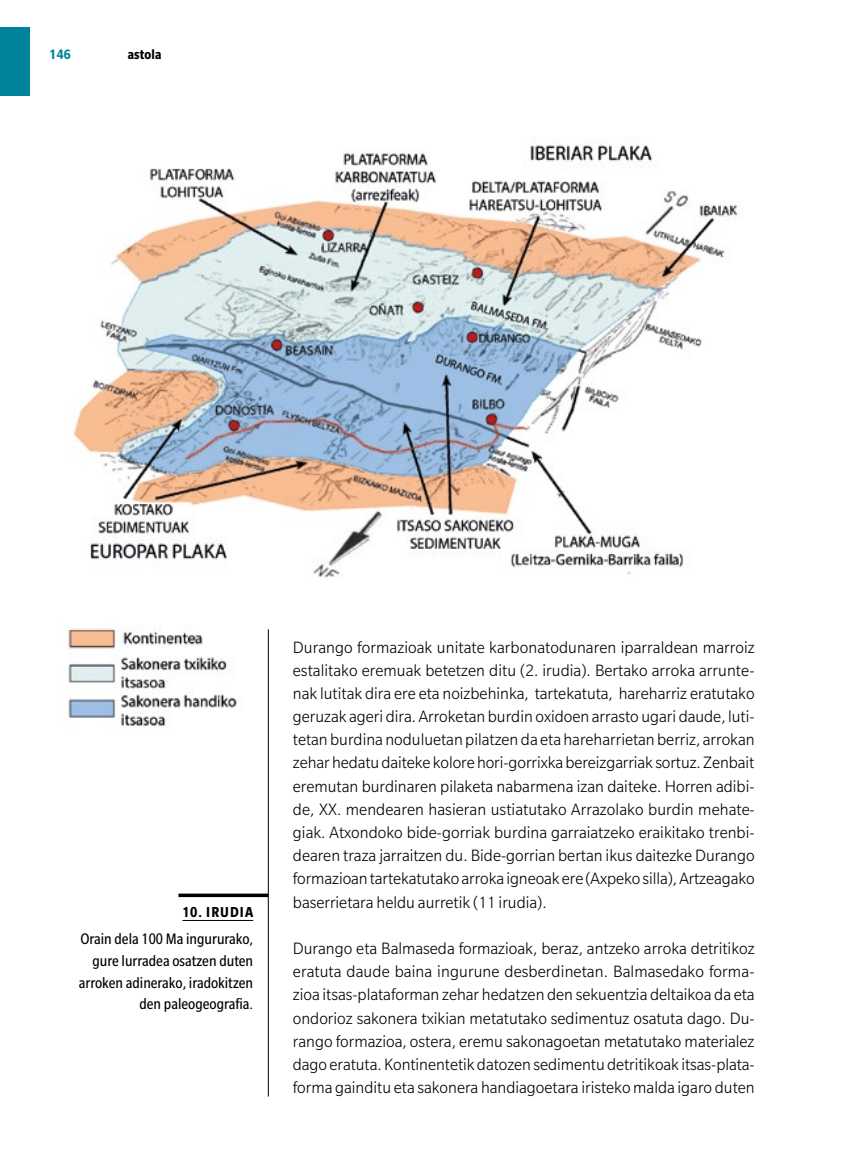
<style>
.page{position:relative;width:844px;height:1166px;background:#fff}
.page>*{position:absolute;margin:0;border:0;box-sizing:border-box;transform-origin:0 0}
.t1{font:300 17.85px/23.1px "Slate Pro";color:#000;text-align:justify;scale:.96 1}
.t2{font:condensed 16.62px/21.9px "Slate Pro";color:#000;text-align:right}
.t3{font:700 condensed 15.75px "Slate Pro";color:#000}
.t4{font:700 condensed 14.88px "Slate Pro";letter-spacing:.01em;color:#000}
.t5{font:700 condensed 14.88px "Slate Pro";color:#00819c}
</style>
<div class="page">
<img style="left:68px;top:627px;width:169px;height:99px">
<hr style="left:268px;top:629px;width:1px;height:467px;background:#000">
<svg style="left:178px;top:893px;width:90px;height:4px"></svg>
<hr style="left:182px;top:920px;width:71px;height:1px;background:#000">
<img style="left:73px;top:143px;width:665px;height:435px">
<div style="left:0;top:28px;width:30px;height:68px;background:#00819c"></div>
<p class="t5" style="left:50px;top:47px;width:22px">146</p>
<p class="t4" style="left:128px;top:47px;width:35px">astola</p>
<p class="t3" style="left:182px;top:903px;width:33px">10. irudia</p>
<p class="t2" style="left:79px;top:927px;width:176px">Orain dela 100 Ma ingururako, gure lurradea osatzen duten arroken adinerako, iradokitzen den paleogeografia.</p>
<p class="t1" style="left:293px;top:635px;width:482px">Durango formazioak unitate karbonatodunaren iparraldean marroiz estalitako eremuak betetzen ditu (2. irudia). Bertako arroka arrunte&shy;nak lutitak dira ere eta noizbehinka, tartekatuta, hareharriz eratutako geruzak ageri dira. Arroketan burdin oxidoen arrasto ugari daude, luti&shy;tetan burdina noduluetan pilatzen da eta hareharrietan berriz, arrokan zehar hedatu daiteke kolore hori-gorrixka bereizgarriak sortuz. Zenbait eremutan burdinaren pilaketa nabarmena izan daiteke. Horren adibi&shy;de, XX. mendearen hasieran ustiatutako Arrazolako burdin mehate&shy;giak. Atxondoko bide-gorriak burdina garraiatzeko eraikitako trenbi&shy;dearen traza jarraitzen du. Bide-gorrian bertan ikus daitezke Durango formazioan tartekatutako arroka igneoak ere (Axpeko silla), Artzeagako baserrietara heldu aurretik (11 irudia).</p>
<p class="t1" style="left:293px;top:936px;width:482px">Durango eta Balmaseda formazioak, beraz, antzeko arroka detritikoz eratuta daude baina ingurune desberdinetan. Balmasedako forma&shy;zioa itsas-plataforman zehar hedatzen den sekuentzia deltaikoa da eta ondorioz sakonera txikian metatutako sedimentuz osatuta dago. Du&shy;rango formazioa, ostera, eremu sakonagoetan metatutako materialez dago eratuta. Kontinentetik datozen sedimentu detritikoak itsas-plata&shy;forma gainditu eta sakonera handiagoetara iristeko malda igaro duten</p>
</div>
